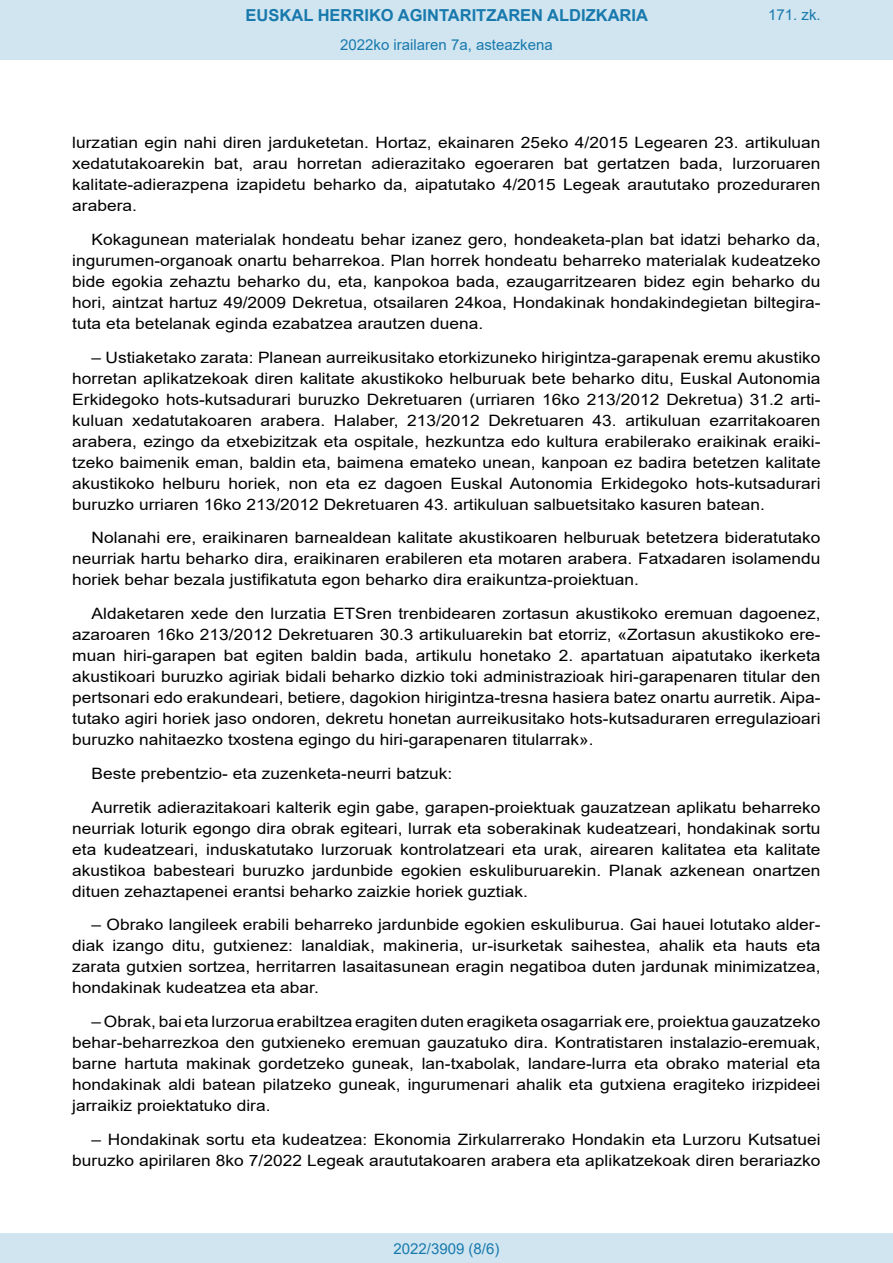
<style>
.page{position:relative;width:893px;height:1263px;background:#fff}
.page>*{position:absolute;margin:0;border:0;box-sizing:border-box;transform-origin:0 0}
.t1{font:700 16.5px "Arial";color:#1879ad}
.BOPVDetalle{font:15.6px/21px "Arial";color:#000;text-align:justify;scale:1.11 1}
.Paginacion_Centro{font:15px "Arial";color:#1879ad}
</style>
<div class="page">
<div style="left:0;top:0;width:893px;height:60px;background:#d0e5f0"></div>
<div style="left:0;top:1233px;width:893px;height:30px;background:#d0e5f0"></div>
<p class="t1" style="left:246px;top:3px;width:404px">EUSKAL HERRIKO AGINTARITZAREN ALDIZKARIA</p>
<p class="Paginacion_Centro" style="left:340px;top:35px;width:214px">2022ko irailaren 7a, asteazkena</p>
<p class="Paginacion_Centro" style="left:768px;top:5px;width:54px">171. zk.</p>
<p class="BOPVDetalle" style="left:72px;top:132px;width:676px">lurzatian egin nahi diren jarduketetan. Hortaz, ekainaren 25eko 4/2015 Legearen 23. artikuluan xedatutakoarekin bat, arau horretan adierazitako egoeraren bat gertatzen bada, lurzoruaren kalitate-adierazpena izapidetu beharko da, aipatutako 4/2015 Legeak araututako prozeduraren arabera.</p>
<p class="BOPVDetalle" style="left:72px;top:229px;width:676px;text-indent:19px">Kokagunean materialak hondeatu behar izanez gero, hondeaketa-plan bat idatzi beharko da, ingurumen-organoak onartu beharrekoa. Plan horrek hondeatu beharreko materialak kudeatzeko bide egokia zehaztu beharko du, eta, kanpokoa bada, ezaugarritzearen bidez egin beharko du hori, aintzat hartuz 49/2009 Dekretua, otsailaren 24koa, Hondakinak hondakindegietan biltegira&shy;tuta eta betelanak eginda ezabatzea arautzen duena.</p>
<p class="BOPVDetalle" style="left:72px;top:347px;width:676px;text-indent:19px">– Ustiaketako zarata: Planean aurreikusitako etorkizuneko hirigintza-garapenak eremu akustiko horretan aplikatzekoak diren kalitate akustikoko helburuak bete beharko ditu, Euskal Autonomia Erkidegoko hots-kutsadurari buruzko Dekretuaren (urriaren 16ko 213/2012 Dekretua) 31.2 arti&shy;kuluan xedatutakoaren arabera. Halaber, 213/2012 Dekretuaren 43. artikuluan ezarritakoaren arabera, ezingo da etxebizitzak eta ospitale, hezkuntza edo kultura erabilerako eraikinak eraiki&shy;tzeko baimenik eman, baldin eta, baimena emateko unean, kanpoan ez badira betetzen kalitate akustikoko helburu horiek, non eta ez dagoen Euskal Autonomia Erkidegoko hots-kutsadurari buruzko urriaren 16ko 213/2012 Dekretuaren 43. artikuluan salbuetsitako kasuren batean.</p>
<p class="BOPVDetalle" style="left:72px;top:527px;width:676px;text-indent:19px">Nolanahi ere, eraikinaren barnealdean kalitate akustikoaren helburuak betetzera bideratutako neurriak hartu beharko dira, eraikinaren erabileren eta motaren arabera. Fatxadaren isolamendu horiek behar bezala justifikatuta egon beharko dira eraikuntza-proiektuan.</p>
<p class="BOPVDetalle" style="left:72px;top:603px;width:676px;text-indent:19px">Aldaketaren xede den lurzatia ETSren trenbidearen zortasun akustikoko eremuan dagoenez, azaroaren 16ko 213/2012 Dekretuaren 30.3 artikuluarekin bat etorriz, «Zortasun akustikoko ere&shy;muan hiri-garapen bat egiten baldin bada, artikulu honetako 2. apartatuan aipatutako ikerketa akustikoari buruzko agiriak bidali beharko dizkio toki administrazioak hiri-garapenaren titular den pertsonari edo erakundeari, betiere, dagokion hirigintza-tresna hasiera batez onartu aurretik. Aipa&shy;tutako agiri horiek jaso ondoren, dekretu honetan aurreikusitako hots-kutsaduraren erregulazioari buruzko nahitaezko txostena egingo du hiri-garapenaren titularrak».</p>
<p class="BOPVDetalle" style="left:92px;top:763px;width:326px">Beste prebentzio- eta zuzenketa-neurri batzuk:</p>
<p class="BOPVDetalle" style="left:72px;top:797px;width:676px;text-indent:19px">Aurretik adierazitakoari kalterik egin gabe, garapen-proiektuak gauzatzean aplikatu beharreko neurriak loturik egongo dira obrak egiteari, lurrak eta soberakinak kudeatzeari, hondakinak sortu eta kudeatzeari, induskatutako lurzoruak kontrolatzeari eta urak, airearen kalitatea eta kalitate akustikoa babesteari buruzko jardunbide egokien eskuliburuarekin. Planak azkenean onartzen dituen zehaztapenei erantsi beharko zaizkie horiek guztiak.</p>
<p class="BOPVDetalle" style="left:72px;top:914px;width:676px;text-indent:19px">– Obrako langileek erabili beharreko jardunbide egokien eskuliburua. Gai hauei lotutako alder&shy;diak izango ditu, gutxienez: lanaldiak, makineria, ur-isurketak saihestea, ahalik eta hauts eta zarata gutxien sortzea, herritarren lasaitasunean eragin negatiboa duten jardunak minimizatzea, hondakinak kudeatzea eta abar.</p>
<p class="BOPVDetalle" style="left:72px;top:1011px;width:676px;text-indent:19px">– Obrak, bai eta lurzorua erabiltzea eragiten duten eragiketa osagarriak ere, proiektua gauzatzeko behar-beharrezkoa den gutxieneko eremuan gauzatuko dira. Kontratistaren instalazio-eremuak, barne hartuta makinak gordetzeko guneak, lan-txabolak, landare-lurra eta obrako material eta hondakinak aldi batean pilatzeko guneak, ingurumenari ahalik eta gutxiena eragiteko irizpideei jarraikiz proiektatuko dira.</p>
<p class="BOPVDetalle" style="left:72px;top:1129px;width:676px;text-align:right">– Hondakinak sortu eta kudeatzea: Ekonomia Zirkularrerako Hondakin eta Lurzoru Kutsatuei buruzko apirilaren 8ko 7/2022 Legeak araututakoaren arabera eta aplikatzekoak diren berariazko</p>
<p class="Paginacion_Centro" style="left:393px;top:1238px;width:107px">2022/3909 (8/6)</p>
</div>
